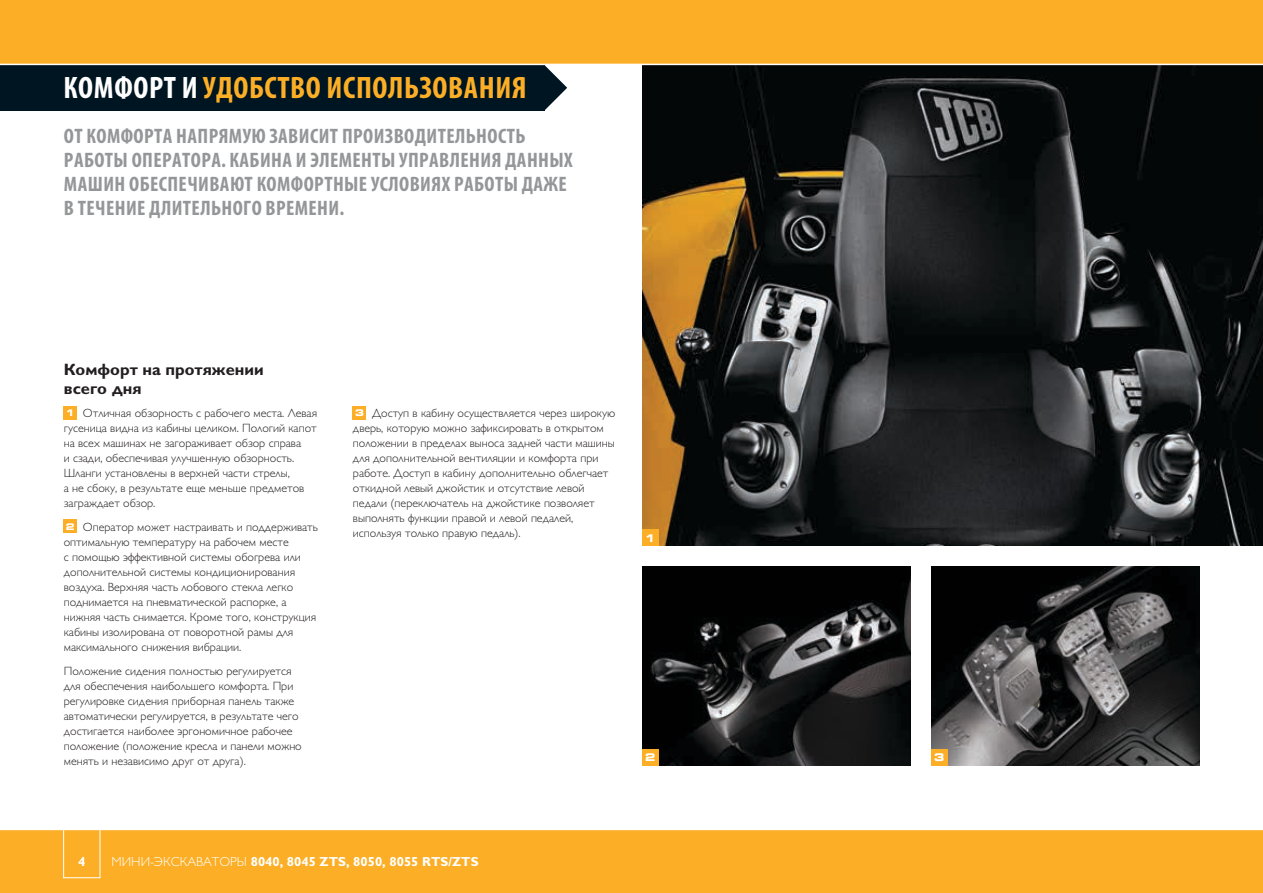
<style>
.page{position:relative;width:1263px;height:893px;background:#fff}
.page>*{position:absolute;margin:0;border:0;box-sizing:border-box;transform-origin:0 0}
.t1{font:700 condensed 31.2px "Myriad Pro";letter-spacing:.02em;color:#fcaf26}
.t2{font:700 condensed 21px/24px "Myriad Pro";letter-spacing:.02em;color:#949698}
.t3{font:700 16.5px/18.8px "Gill Sans Cyr";color:#231f20}
.t4{font:700 13.2px "Gill Sans Cyr";color:#fff}
.t5{font:300 12px/15px "Gill Sans Cyr";color:#231f20}
.t6{font:700 expanded 10.5px "Square 721 BT";color:#fff}
.s1{color:#fff}
.s2{font-family:"Square 721 BT";font-weight:700;font-stretch:expanded;font-size:9.15px;color:#fff}
.s3{font-weight:300}
</style>
<div class="page">
<img style="left:642px;top:567px;width:268px;height:198px">
<img style="left:931px;top:567px;width:268px;height:198px">
<img style="left:642px;top:65px;width:621px;height:481px">
<svg style="left:544px;top:65px;width:23px;height:45px"></svg>
<div style="left:0;top:54px;width:544px;height:57px;background:#001522"></div>
<div style="left:0;top:0;width:1263px;height:64px;background:#fcaf26"></div>
<div style="left:0;top:829px;width:1263px;height:64px;background:#fcaf26"></div>
<hr style="left:0;top:829px;width:1263px;height:1px;background:#fff">
<hr style="left:0;top:64px;width:1263px;height:1px;background:#fff">
<div style="left:64px;top:406px;width:13px;height:13px;background:#fcaf26"></div>
<div style="left:64px;top:520px;width:13px;height:13px;background:#fcaf26"></div>
<div style="left:353px;top:406px;width:13px;height:13px;background:#fcaf26"></div>
<div style="left:63px;top:819px;width:37px;height:59px;border:1px solid #fff"></div>
<div style="left:642px;top:749px;width:16px;height:16px;background:#fcaf26"></div>
<div style="left:642px;top:530px;width:16px;height:16px;background:#fcaf26"></div>
<div style="left:931px;top:749px;width:16px;height:16px;background:#fcaf26"></div>
<h1 class="t1" style="left:64px;top:68px;width:464px"><span class="s1">КОМФОРТ И</span> УДОБСТВО ИСПОЛЬЗОВАНИЯ</h1>
<h2 class="t2" style="left:64px;top:124px;width:510px">ОТ КОМФОРТА НАПРЯМУЮ ЗАВИСИТ ПРОИЗВОДИТЕЛЬНОСТЬ РАБОТЫ ОПЕРАТОРА. КАБИНА И ЭЛЕМЕНТЫ УПРАВЛЕНИЯ ДАННЫХ МАШИН ОБЕСПЕЧИВАЮТ КОМФОРТНЫЕ УСЛОВИЯХ РАБОТЫ ДАЖЕ В ТЕЧЕНИЕ ДЛИТЕЛЬНОГО ВРЕМЕНИ.</h2>
<h3 class="t3" style="left:64px;top:360px;width:201px">Комфорт на протяжении всего дня</h3>
<p class="t5" style="left:64px;top:406px;width:255px"><span class="s2">1</span> Отличная обзорность с рабочего места. Левая гусеница видна из кабины целиком. Пологий капот на всех машинах не загораживает обзор справа<br>и сзади, обеспечивая улучшенную обзорность.<br>Шланги установлены в верхней части стрелы,<br>а не сбоку, в результате еще меньше предметов заграждает обзор.</p>
<p class="t5" style="left:64px;top:519px;width:256px"><span class="s2">2</span> Оператор может настраивать и поддерживать оптимальную температуру на рабочем месте<br>с помощью эффективной системы обогрева или дополнительной системы кондиционирования воздуха. Верхняя часть лобового стекла легко поднимается на пневматической распорке, а нижняя часть снимается. Кроме того, конструкция кабины изолирована от поворотной рамы для максимального снижения вибрации.</p>
<p class="t5" style="left:64px;top:663px;width:239px">Положение сидения полностью регулируется для обеспечения наибольшего комфорта. При регулировке сидения приборная панель также автоматически регулируется, в результате чего достигается наиболее эргономичное рабочее положение (положение кресла и панели можно менять и независимо друг от друга).</p>
<p class="t5" style="left:353px;top:406px;width:264px"><span class="s2">3</span> Доступ в кабину осуществляется через широкую дверь, которую можно зафиксировать в открытом положении в пределах выноса задней части машины для дополнительной вентиляции и комфорта при работе. Доступ в кабину дополнительно облегчает откидной левый джойстик и отсутствие левой педали (переключатель на джойстике позволяет выполнять функции правой и левой педалей, используя только правую педаль).</p>
<p class="t6" style="left:645px;top:532px;width:12px">1</p>
<p class="t6" style="left:645px;top:751px;width:12px">2</p>
<p class="t4" style="left:78px;top:854px;width:9px">4</p>
<p class="t4" style="left:112px;top:854px;width:368px"><span class="s3">МИНИ-ЭКСКАВАТОРЫ</span> 8040, 8045 ZTS, 8050, 8055 RTS/ZTS</p>
<p class="t6" style="left:934px;top:751px;width:12px">3</p>
</div>
